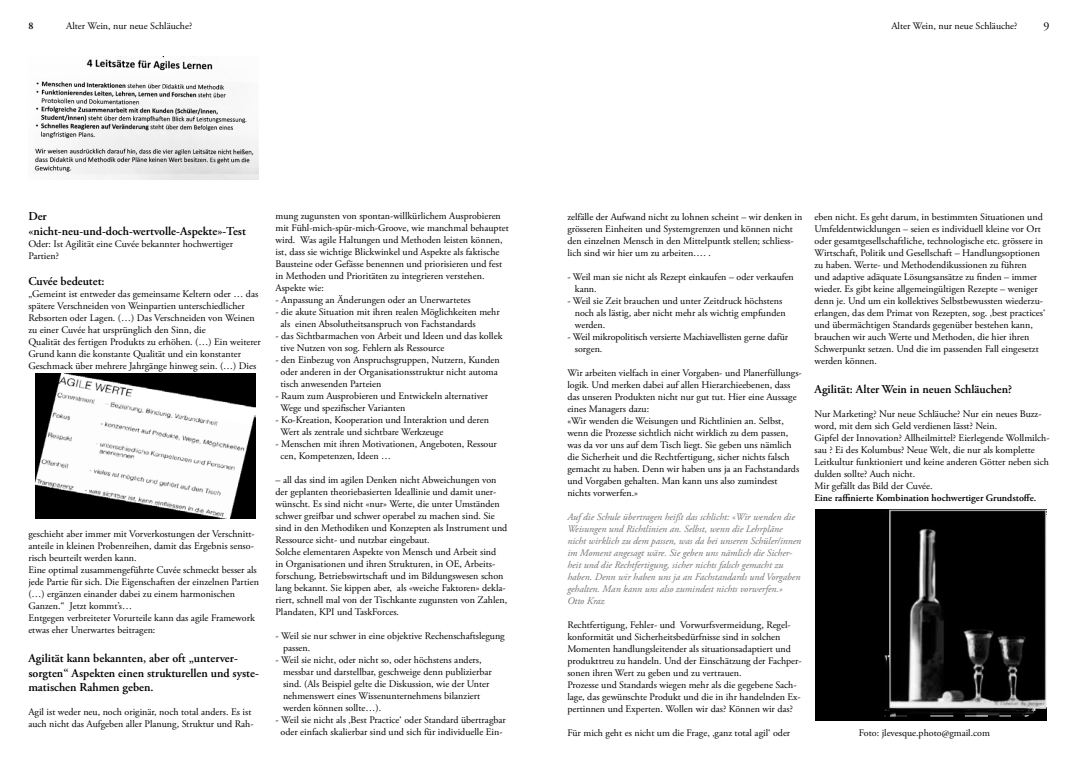
<style>
.page{position:relative;width:1078px;height:766px;background:#fff}
.page>*{position:absolute;margin:0;border:0;box-sizing:border-box;transform-origin:0 0}
.t1{font:600 12px/14.4px "Adobe Garamond Pro";color:#000}
.t2{font:10px/12px "Adobe Garamond Pro";color:#000}
.t3{font:italic 10px/12px "Adobe Garamond Pro";color:#707173}
.t4{font:600 10px "Adobe Garamond Pro";color:#000}
.s1{font-style:normal}
</style>
<div class="page">
<img style="left:34px;top:57px;width:224px;height:122px">
<img style="left:35px;top:373px;width:220px;height:145px">
<img style="left:815px;top:509px;width:231px;height:211px">
<p class="t2" style="left:66px;top:20px;width:127px">Alter Wein, nur neue Schläuche?</p>
<p class="t2" style="left:891px;top:20px;width:127px">Alter Wein, nur neue Schläuche?</p>
<p class="t1" style="left:28px;top:209px;width:219px">Der «nicht-neu-und-doch-wertvolle-Aspekte»-Test</p>
<p class="t2" style="left:28px;top:238px;width:206px">Oder: Ist Agilität eine Cuvée bekannter hochwertiger<br>Partien?</p>
<p class="t1" style="left:28px;top:274px;width:78px">Cuvée bedeutet:</p>
<p class="t2" style="left:28px;top:288px;width:234px">„Gemeint ist entweder das gemeinsame Keltern oder … das spätere Verschneiden von Weinpartien unterschiedlicher Rebsorten oder Lagen. (…) Das Verschneiden von Weinen zu einer Cuvée hat ursprünglich den Sinn, die<br>Qualität des fertigen Produkts zu erhöhen. (…) Ein weiterer Grund kann die konstante Qualität und ein konstanter Geschmack über mehrere Jahrgänge hinweg sein. (…) Dies</p>
<p class="t2" style="left:28px;top:528px;width:232px">geschieht aber immer mit Vorverkostungen der Verschnitt&shy;anteile in kleinen Probenreihen, damit das Ergebnis senso&shy;risch beurteilt werden kann.<br>Eine optimal zusammengeführte Cuvée schmeckt besser als jede Partie für sich. Die Eigenschaften der einzelnen Partien (…) ergänzen einander dabei zu einem harmonischen Ganzen.“ Jetzt kommt’s…<br>Entgegen verbreiteter Vorurteile kann das agile Framework etwas eher Unerwartes beitragen:</p>
<p class="t1" style="left:28px;top:651px;width:232px">Agilität kann bekannten, aber oft „unterver&shy;sorgten“ Aspekten einen strukturellen und syste&shy;matischen Rahmen geben.</p>
<p class="t2" style="left:28px;top:706px;width:227px">Agil ist weder neu, noch originär, noch total anders. Es ist auch nicht das Aufgeben aller Planung, Struktur und Rah-</p>
<p class="t2" style="left:275px;top:210px;width:235px">mung zugunsten von spontan-willkürlichem Ausprobieren mit Fühl-mich-spür-mich-Groove, wie manchmal behauptet wird. Was agile Haltungen und Methoden leisten können, ist, dass sie wichtige Blickwinkel und Aspekte als faktische Bausteine oder Gefässe benennen und priorisieren und fest in Methoden und Prioritäten zu integrieren verstehen.<br>Aspekte wie:</p>
<p class="t2" style="left:275px;top:294px;width:196px">- Anpassung an Änderungen oder an Unerwartetes</p>
<p class="t2" style="left:280px;top:306px;width:221px;text-indent:-5px">- die akute Situation mit ihren realen Möglichkeiten mehr als einen Absolutheitsanspruch von Fachstandards</p>
<p class="t2" style="left:280px;top:330px;width:223px;text-indent:-5px">- das Sichtbarmachen von Arbeit und Ideen und das kollek tive Nutzen von sog. Fehlern als Ressource</p>
<p class="t2" style="left:280px;top:354px;width:220px;text-indent:-5px">- den Einbezug von Anspruchsgruppen, Nutzern, Kunden oder anderen in der Organisationsstruktur nicht automa tisch anwesenden Parteien</p>
<p class="t2" style="left:280px;top:390px;width:209px;text-indent:-5px">- Raum zum Ausprobieren und Entwickeln alternativer<br>Wege und spezifischer Varianten</p>
<p class="t2" style="left:280px;top:414px;width:210px;text-indent:-5px">- Ko-Kreation, Kooperation und Interaktion und deren<br>Wert als zentrale und sichtbare Werkzeuge</p>
<p class="t2" style="left:280px;top:438px;width:218px;text-indent:-5px">- Menschen mit ihren Motivationen, Angeboten, Ressour cen, Kompetenzen, Ideen …</p>
<p class="t2" style="left:275px;top:474px;width:233px">– all das sind im agilen Denken nicht Abweichungen von der geplanten theoriebasierten Ideallinie und damit uner&shy;wünscht. Es sind nicht «nur» Werte, die unter Umständen schwer greifbar und schwer operabel zu machen sind. Sie sind in den Methodiken und Konzepten als Instrument und Ressource sicht- und nutzbar eingebaut.<br>Solche elementaren Aspekte von Mensch und Arbeit sind<br>in Organisationen und ihren Strukturen, in OE, Arbeits&shy;forschung, Betriebswirtschaft und im Bildungswesen schon lang bekannt. Sie kippen aber, als «weiche Faktoren» dekla&shy;riert, schnell mal von der Tischkante zugunsten von Zahlen, Plandaten, KPI und TaskForces.</p>
<p class="t2" style="left:283px;top:630px;width:223px;text-indent:-8px">- Weil sie nur schwer in eine objektive Rechenschaftslegung passen.</p>
<p class="t2" style="left:283px;top:654px;width:210px;text-indent:-8px">- Weil sie nicht, oder nicht so, oder höchstens anders, messbar und darstellbar, geschweige denn publizierbar sind. (Als Beispiel gelte die Diskussion, wie der Unter nehmenswert eines Wissenunternehmens bilanziert werden können sollte…).</p>
<p class="t2" style="left:275px;top:714px;width:232px;text-align:center">- Weil sie nicht als ‚Best Practice‘ oder Standard übertragbar oder einfach skalierbar sind und sich für individuelle Ein-</p>
<p class="t2" style="left:567px;top:211px;width:236px">zelfälle der Aufwand nicht zu lohnen scheint – wir denken in grösseren Einheiten und Systemgrenzen und können nicht den einzelnen Mensch in den Mittelpuntk stellen; schliess&shy;lich sind wir hier um zu arbeiten…. .</p>
<p class="t2" style="left:574px;top:271px;width:220px;text-indent:-8px">- Weil man sie nicht als Rezept einkaufen – oder verkaufen kann.</p>
<p class="t2" style="left:574px;top:295px;width:212px;text-indent:-8px">- Weil sie Zeit brauchen und unter Zeitdruck höchstens noch als lästig, aber nicht mehr als wichtig empfunden werden.</p>
<p class="t2" style="left:574px;top:331px;width:215px;text-indent:-8px">- Weil mikropolitisch versierte Machiavellisten gerne dafür sorgen.</p>
<p class="t2" style="left:567px;top:367px;width:236px">Wir arbeiten vielfach in einer Vorgaben- und Planerfüllungs&shy;logik. Und merken dabei auf allen Hierarchieebenen, dass das unseren Produkten nicht nur gut tut. Hier eine Aussage eines Managers dazu:<br>«Wir wenden die Weisungen und Richtlinien an. Selbst, wenn die Prozesse sichtlich nicht wirklich zu dem passen, was da vor uns auf dem Tisch liegt. Sie geben uns nämlich die Sicherheit und die Rechtfertigung, sicher nichts falsch gemacht zu haben. Denn wir haben uns ja an Fachstandards und Vorgaben gehalten. Man kann uns also zumindest nichts vorwerfen.»</p>
<p class="t3" style="left:567px;top:511px;width:235px">Auf die Schule übertragen heißt das schlicht: <span class="s1">«</span>Wir wenden die Weisungen und Richtlinien an. Selbst, wenn die Lehrpläne nicht wirklich zu dem passen, was da bei unseren Schüler/innen im Moment angesagt wäre. Sie geben uns nämlich die Sicher&shy;heit und die Rechtfertigung, sicher nichts falsch gemacht zu haben. Denn wir haben uns ja an Fachstandards und Vorgaben gehalten. Man kann uns also zumindest nichts vorwerfen.» Otto Kraz</p>
<p class="t2" style="left:567px;top:619px;width:236px">Rechtfertigung, Fehler- und Vorwurfsvermeidung, Regel&shy;konformität und Sicherheitsbedürfnisse sind in solchen Momenten handlungsleitender als situationsadaptiert und produkttreu zu handeln. Und der Einschätzung der Fachper&shy;sonen ihren Wert zu geben und zu vertrauen.<br>Prozesse und Standards wiegen mehr als die gegebene Sach&shy;lage, das gewünschte Produkt und die in ihr handelnden Ex&shy;pertinnen und Experten. Wollen wir das? Können wir das?</p>
<p class="t2" style="left:567px;top:727px;width:224px">Für mich geht es nicht um die Frage, ‚ganz total agil‘ oder</p>
<p class="t2" style="left:814px;top:211px;width:232px">eben nicht. Es geht darum, in bestimmten Situationen und Umfeldentwicklungen – seien es individuell kleine vor Ort oder gesamtgesellschaftliche, technologische etc. grössere in Wirtschaft, Politik und Gesellschaft – Handlungsoptionen zu haben. Werte- und Methodendikussionen zu führen<br>und adaptive adäquate Lösungsansätze zu finden – immer wieder. Es gibt keine allgemeingültigen Rezepte – weniger denn je. Und um ein kollektives Selbstbewussten wiederzu&shy;erlangen, das dem Primat von Rezepten, sog. ‚best practices‘ und übermächtigen Standards gegenüber bestehen kann, brauchen wir auch Werte und Methoden, die hier ihren Schwerpunkt setzen. Und die im passenden Fall eingesetzt werden können.</p>
<p class="t1" style="left:814px;top:382px;width:199px">Agilität: Alter Wein in neuen Schläuchen?</p>
<p class="t2" style="left:814px;top:408px;width:236px">Nur Marketing? Nur neue Schläuche? Nur ein neues Buzz&shy;word, mit dem sich Geld verdienen lässt? Nein.<br>Gipfel der Innovation? Allheilmittel? Eierlegende Wollmilch&shy;sau ? Ei des Kolumbus? Neue Welt, die nur als komplette Leitkultur funktioniert und keine anderen Götter neben sich dulden sollte? Auch nicht.<br>Mir gefällt das Bild der Cuvée.</p>
<p class="t4" style="left:814px;top:492px;width:223px">Eine raffinierte Kombination hochwertiger Grundstoffe.</p>
<p class="t2" style="left:858px;top:726px;width:133px">Foto: jlevesque.photo@gmail.com</p>
</div>
